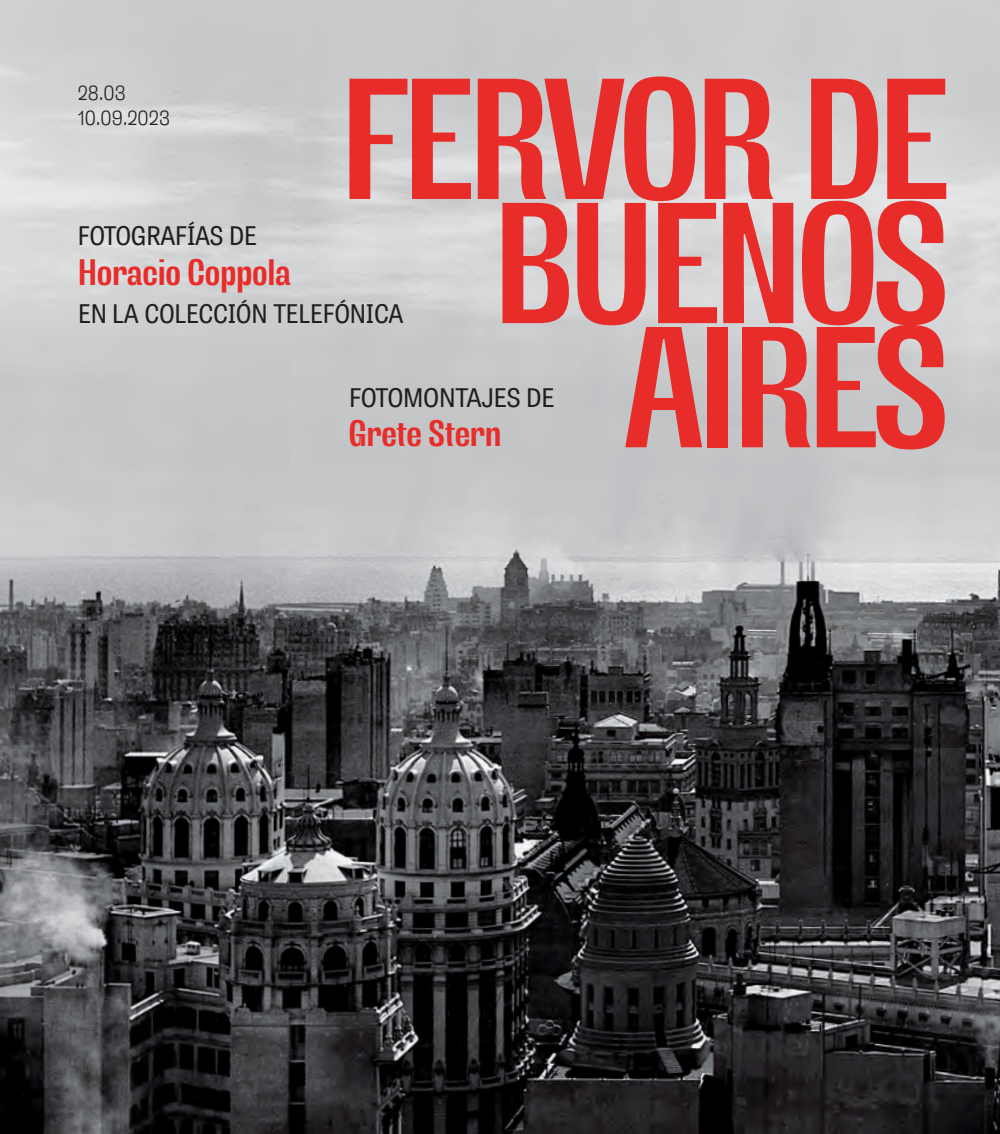
<style>
.page{position:relative;width:1000px;height:1134px;background:#fff}
.page>*{position:absolute;margin:0;border:0;box-sizing:border-box;transform-origin:0 0}
.t1{font:condensed 169.25px/124.2px "Antipoda";letter-spacing:-.02em;color:#e72c29;text-align:right}
.t2{font:condensed 36.25px "Antipoda";letter-spacing:.01em;color:#e72c29}
.t3{font:25.5px "Tablet Gothic Narrow";letter-spacing:-.01em;color:#231f20}
.t4{font:300 20px/25px "Antipoda";letter-spacing:.04em;color:#231f20}
</style>
<div class="page">
<img style="left:0;top:0;width:999px;height:1134px">
<h1 class="t1" style="left:340px;top:81px;width:608px">FERVOR DE<br>BUENOS<br>AIRES</h1>
<p class="t4" style="left:78px;top:81px;width:93px">28.03<br>10.09.2023</p>
<p class="t3" style="left:78px;top:218px;width:180px">FOTOGRAFÍAS DE</p>
<h2 class="t2" style="left:78px;top:249px;width:214px">Horacio Coppola</h2>
<p class="t3" style="left:78px;top:297px;width:326px">EN LA COLECCIÓN TELEFÓNICA</p>
<p class="t3" style="left:349px;top:380px;width:207px">FOTOMONTAJES DE</p>
<h2 class="t2" style="left:349px;top:410px;width:153px">Grete Stern</h2>
</div>
